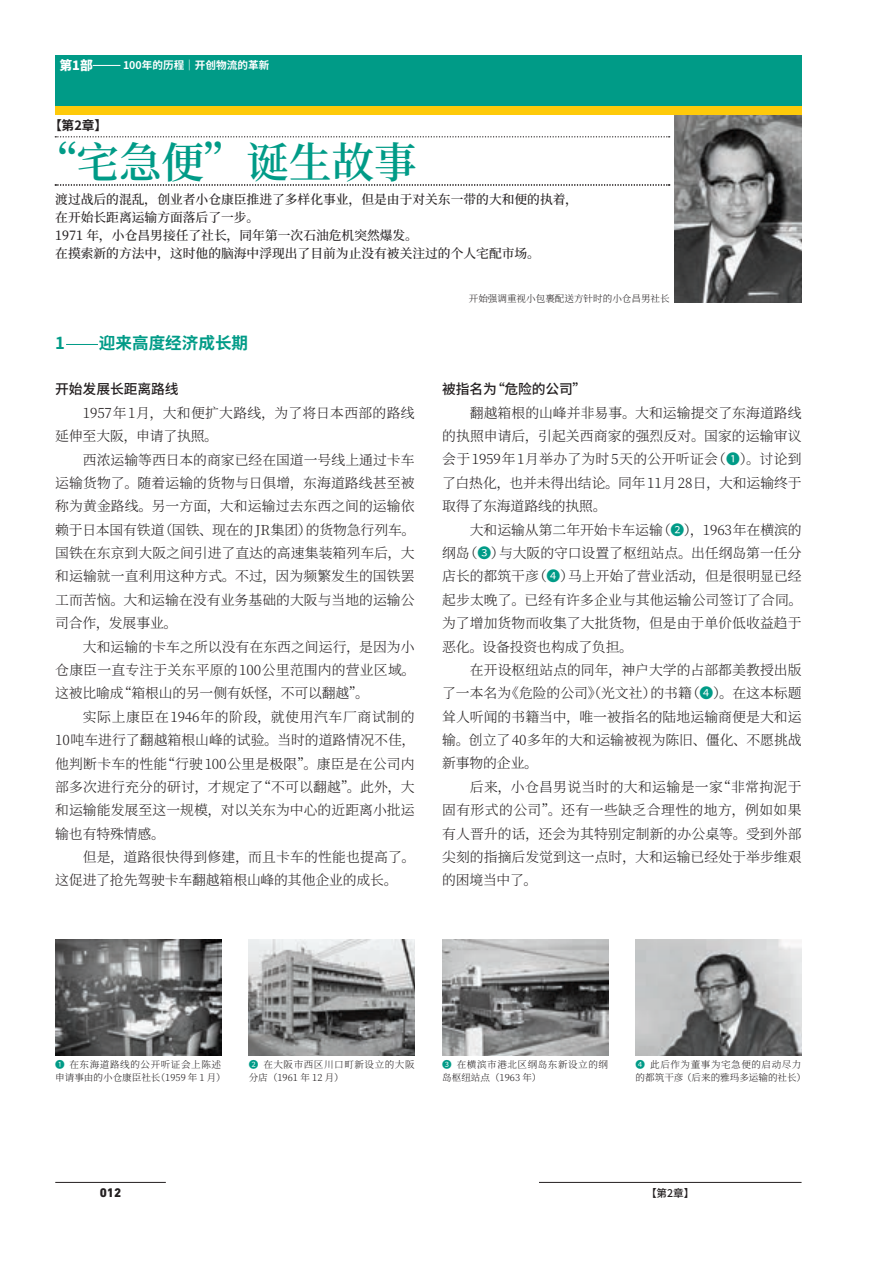
<style>
.page{position:relative;width:893px;height:1263px;background:#fff}
.page>*{position:absolute;margin:0;border:0;box-sizing:border-box;transform-origin:0 0}
.t1{font:600 42.45px "Source Han Serif SC";color:#009b87}
.中見出し{font:700 16.65px "Source Han Sans CN";color:#009b87}
.本文{font:300 13.8px/23.4px "Source Han Serif SC";letter-spacing:.005em;color:#231f20;text-align:justify}
.小見出し{font:500 13.8px "Source Han Sans CN";letter-spacing:-.01em;color:#231f20}
.t2{font:500 12.75px/18.1px "Source Han Serif SC";color:#231f20}
.t3{font:700 12.75px "Source Han Sans TC";color:#231f20}
.t4{font:800 12.75px "Source Han Sans CN";color:#fff}
.t5{font:800 12.75px "DIN Next LT Pro";color:#231f20}
.t6{font:700 10.65px "Source Han Sans CN";color:#fff}
.t7{font:500 10.65px "Source Han Sans CN";color:#231f20}
.cap{font:300 9.6px/12.8px "Source Han Serif SC";letter-spacing:.06em;color:#231f20}
.cap-2{font:300 9.6px/12.8px "Source Han Serif SC";letter-spacing:.03em;color:#231f20}
.cap-3{font:300 9.6px "Source Han Serif SC";color:#231f20}
.s1{font-family:"Source Han Sans CN"}
.s2{font-family:"Source Han Sans CN";font-weight:400;color:#009b87}
</style>
<div class="page">
<hr style="left:66px;top:344px;width:32px;height:1px;background:#009b87">
<img style="left:442px;top:940px;width:166px;height:116px">
<img style="left:636px;top:940px;width:165px;height:116px">
<img style="left:55px;top:940px;width:166px;height:116px">
<img style="left:249px;top:940px;width:166px;height:116px">
<img style="left:674px;top:115px;width:127px;height:188px">
<svg style="left:55px;top:136px;width:615px;height:1px"></svg>
<div style="left:55px;top:55px;width:746px;height:51px;background:#009b87"></div>
<div style="left:55px;top:106px;width:746px;height:9px;background:#feca0a"></div>
<svg style="left:93px;top:65px;width:27px;height:1px"></svg>
<svg style="left:55px;top:184px;width:615px;height:2px"></svg>
<hr style="left:55px;top:1182px;width:111px;height:1px;background:#231f20">
<hr style="left:539px;top:1182px;width:262px;height:1px;background:#231f20">
<p class="t4" style="left:60px;top:58px;width:35px">第1部</p>
<p class="t6" style="left:123px;top:59px;width:148px">100年的历程｜开创物流的革新</p>
<p class="t3" style="left:49px;top:118px;width:59px">【第2章】</p>
<h1 class="t1" style="left:36px;top:138px;width:382px">“宅急便”诞生故事</h1>
<p class="t2" style="left:55px;top:191px;width:524px">渡过战后的混乱，创业者小仓康臣推进了多样化事业，但是由于对关东一带的大和便的执着，在开始长距离运输方面落后了一步。<br>1971 年，小仓昌男接任了社长，同年第一次石油危机突然爆发。<br>在摸索新的方法中，这时他的脑海中浮现出了目前为止没有被关注过的个人宅配市场。</p>
<p class="cap-3" style="left:469px;top:293px;width:202px">开始强调重视小包裹配送方针时的小仓昌男社长</p>
<p class="中見出し" style="left:55px;top:333px;width:11px">1</p>
<p class="中見出し" style="left:99px;top:333px;width:151px">迎来高度经济成长期</p>
<p class="小見出し" style="left:55px;top:381px;width:125px">开始发展长距离路线</p>
<p class="本文" style="left:55px;top:401px;width:361px;text-indent:28px">1957年1月，大和便扩大路线，为了将日本西部的路线延伸至大阪，申请了执照。</p>
<p class="本文" style="left:55px;top:448px;width:362px;text-indent:28px">西浓运输等西日本的商家已经在国道一号线上通过卡车运输货物了。随着运输的货物与日俱增，东海道路线甚至被称为黄金路线。另一方面，大和运输过去东西之间的运输依赖于日本国有铁道（国铁、现在的JR集团）的货物急行列车。国铁在东京到大阪之间引进了直达的高速集装箱列车后，大和运输<span class="s1">就</span>一直利用这种方式。不过，因为频繁发生的国铁罢工而苦恼。大和运输在没有业务基础的大阪与当地的运输公司合作，发展事业。</p>
<p class="本文" style="left:55px;top:635px;width:362px;text-indent:28px">大和运输的卡车之所以没有在东西之间运行，是因为小仓康臣一直专注于关东平原的100公里范围内的营业区域。这被比喻成“箱根山的另一侧有妖怪，不可以翻越”。</p>
<p class="本文" style="left:55px;top:705px;width:362px;text-indent:28px">实际上康臣在1946年的阶段，就使用汽车厂商试制的10吨车进行了翻越箱根山峰的试验。当时的道路情况不佳，他判断卡车的性能“行驶100公里是极限”。康臣是在公司内部多次进行充分的研讨，才规定了“不可以翻越”。此外，大和运输能发展至这一规模，对以关东为中心的近距离小批运输也有特殊情感。</p>
<p class="本文" style="left:55px;top:845px;width:362px;text-indent:28px">但是，道路很快得到修建，而且卡车的性能也提高了。这促进了抢先驾驶卡车翻越箱根山峰的其他企业的成长。</p>
<p class="小見出し" style="left:442px;top:381px;width:146px">被指名为“危险的公司”</p>
<p class="本文" style="left:442px;top:401px;width:361px;text-indent:28px">翻越箱根的山峰并非易事。大和运输提交了东海道路线的执照申请后，引起关西商家的强烈反对。国家的运输审议会于1959年1月举办了为时5天的公开听证会（<span class="s2">❶</span>）。讨论到了白热化，也并未得出结论。同年11月28日，大和运输终于取得了东海道路线的执照。</p>
<p class="本文" style="left:442px;top:518px;width:362px;text-indent:28px">大和运输从第二年开始卡车运输（<span class="s2">❷</span>），1963年在横滨的纲岛（<span class="s2">❸</span>）与大阪的守口设置了枢纽站点。出任纲岛第一任分店长的都筑干彦（<span class="s2">❹</span>）马上开始了营业活动，但是很明显已经起步太晚了。已经有许多企业与其他运输公司签订了合同。为了增加货物而收集了大批货物，但是由于单价低收益趋于恶化。设备投资也构成了负担。</p>
<p class="本文" style="left:442px;top:658px;width:361px;text-indent:28px">在开设枢纽站点的同年，神户大学的占部都美教授出版了一本名为《危险的公司》（光文社）的书籍（<span class="s2">❹</span>）。在这本标题耸人听闻的书籍当中，唯一被指名的陆地运输商便是大和运输。创立了40多年的大和运输被视为陈旧、僵化、不愿挑战新事物的企业。</p>
<p class="本文" style="left:442px;top:775px;width:361px;text-indent:28px">后来，小仓昌男说当时的大和运输是一家“非常拘泥于固有形式的公司”。还有一些缺乏合理性的地方，例如如果有人晋升的话，还会为其特别定制新的办公桌等。受到外部尖刻的指摘后发觉到这一点时，大和运输已经处于举步维艰的困境当中了。</p>
<p class="cap" style="left:55px;top:1059px;width:172px"><span class="s2">❶</span> 在东海道路线的公开听证会上陈述申请事由的小仓康臣社长（1959 年 1 月）</p>
<p class="cap" style="left:442px;top:1059px;width:167px"><span class="s2">❸</span> 在横滨市港北区纲岛东新设立的纲岛枢纽站点（1963 年）</p>
<p class="cap-2" style="left:636px;top:1059px;width:172px"><span class="s2">❹</span> 此后作为董事为宅急便的启动尽力的都筑干彦（后来的雅玛多运输的社长）</p>
<p class="cap" style="left:249px;top:1059px;width:167px"><span class="s2">❷</span> 在大阪市西区川口町新设立的大阪分店（1961 年 12 月）</p>
<p class="t5" style="left:100px;top:1185px;width:23px">012</p>
<p class="t7" style="left:646px;top:1187px;width:50px">【第2章】</p>
</div>
